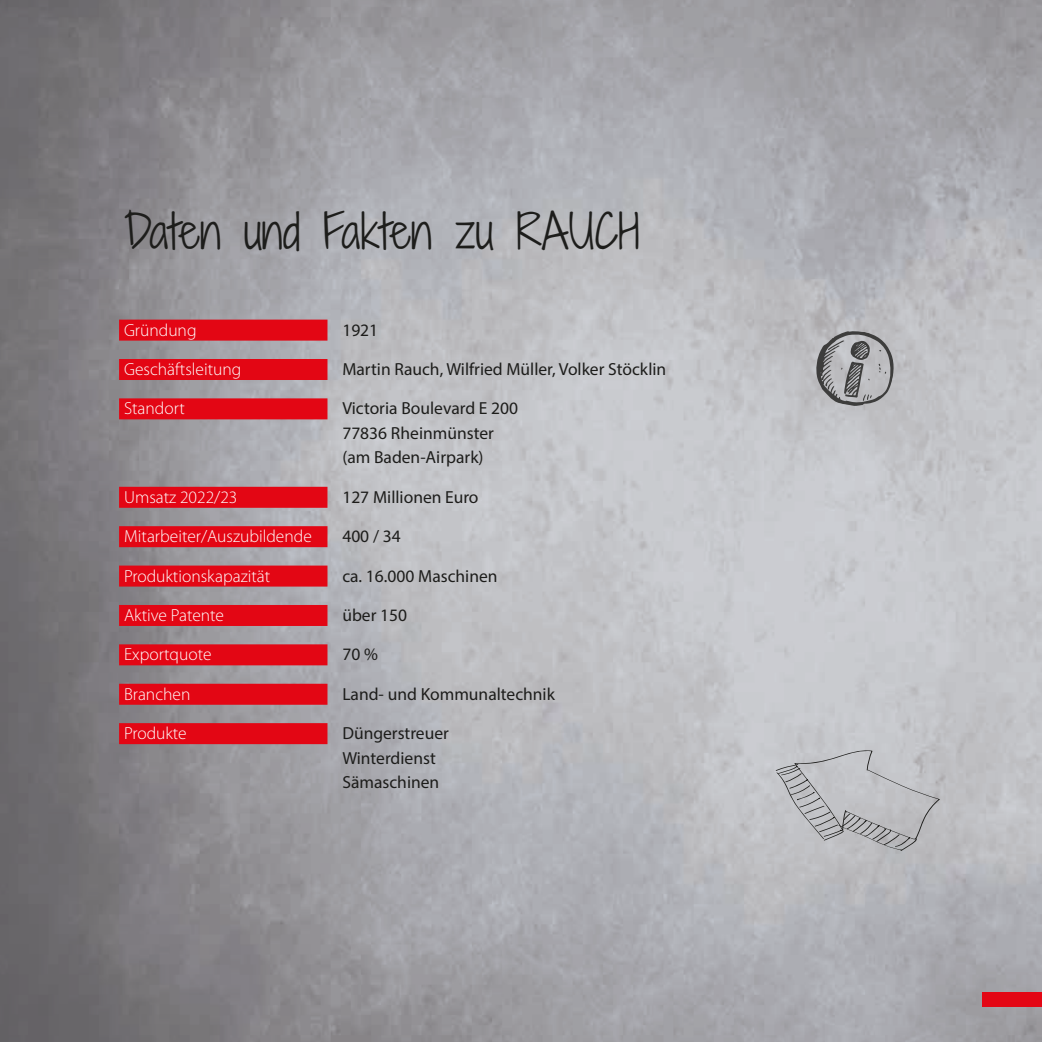
<style>
.page{position:relative;width:1042px;height:1042px;background:#fff}
.page>*{position:absolute;margin:0;border:0;box-sizing:border-box;transform-origin:0 0}
.t1{font:45.5px "Shadows Into Light Two";color:#1d1d1b}
.t2{font:17.5px/24.5px "Myriad Pro";color:#1d1d1b}
.t3{font:300 17.5px "Myriad Pro";color:#fff}
</style>
<div class="page">
<img style="left:0;top:0;width:1042px;height:1042px">
<div style="left:982px;top:992px;width:60px;height:15px;background:#e30614"></div>
<svg style="left:1041px;top:422px;width:1px;height:29px"></svg>
<hr style="left:1041px;top:521px;width:1px;height:30px;background:#e30614">
<hr style="left:1041px;top:620px;width:1px;height:30px;background:#e30614">
<div style="left:119px;top:320px;width:208px;height:21px;background:#e30614"></div>
<div style="left:119px;top:359px;width:208px;height:21px;background:#e30614"></div>
<div style="left:119px;top:398px;width:208px;height:21px;background:#e30614"></div>
<div style="left:119px;top:487px;width:208px;height:21px;background:#e30614"></div>
<div style="left:119px;top:526px;width:208px;height:21px;background:#e30614"></div>
<div style="left:119px;top:565px;width:208px;height:21px;background:#e30614"></div>
<div style="left:119px;top:605px;width:208px;height:21px;background:#e30614"></div>
<div style="left:119px;top:644px;width:208px;height:21px;background:#e30614"></div>
<div style="left:119px;top:684px;width:208px;height:21px;background:#e30614"></div>
<div style="left:119px;top:723px;width:208px;height:21px;background:#e30614"></div>
<svg style="left:775px;top:749px;width:165px;height:102px"></svg>
<svg style="left:815px;top:331px;width:80px;height:75px"></svg>
<h1 class="t1" style="left:124px;top:198px;width:516px">Daten und Fakten zu RAUCH</h1>
<p class="t3" style="left:124px;top:320px;width:74px">Gründung</p>
<p class="t3" style="left:124px;top:359px;width:119px">Geschäftsleitung</p>
<p class="t3" style="left:124px;top:399px;width:62px">Standort</p>
<p class="t3" style="left:124px;top:487px;width:115px">Umsatz 2022/23</p>
<p class="t3" style="left:124px;top:527px;width:189px">Mitarbeiter/Auszubildende</p>
<p class="t3" style="left:124px;top:566px;width:148px">Produktionskapazität</p>
<p class="t3" style="left:124px;top:605px;width:101px">Aktive Patente</p>
<p class="t3" style="left:124px;top:645px;width:89px">Exportquote</p>
<p class="t3" style="left:124px;top:684px;width:68px">Branchen</p>
<p class="t3" style="left:124px;top:723px;width:64px">Produkte</p>
<p class="t2" style="left:342px;top:317px;width:37px">1921</p>
<p class="t2" style="left:342px;top:356px;width:325px">Martin Rauch, Wilfried Müller, Volker Stöcklin</p>
<p class="t2" style="left:342px;top:396px;width:177px">Victoria Boulevard E 200<br>77836 Rheinmünster (am Baden-Airpark)</p>
<p class="t2" style="left:342px;top:484px;width:138px">127 Millionen Euro</p>
<p class="t2" style="left:342px;top:524px;width:60px">400 / 34</p>
<p class="t2" style="left:342px;top:563px;width:157px">ca. 16.000 Maschinen</p>
<p class="t2" style="left:342px;top:602px;width:66px">über 150</p>
<p class="t2" style="left:342px;top:642px;width:37px">70 %</p>
<p class="t2" style="left:342px;top:681px;width:214px">Land- und Kommunaltechnik</p>
<p class="t2" style="left:342px;top:720px;width:108px">Düngerstreuer<br>Winterdienst<br>Sämaschinen</p>
</div>
